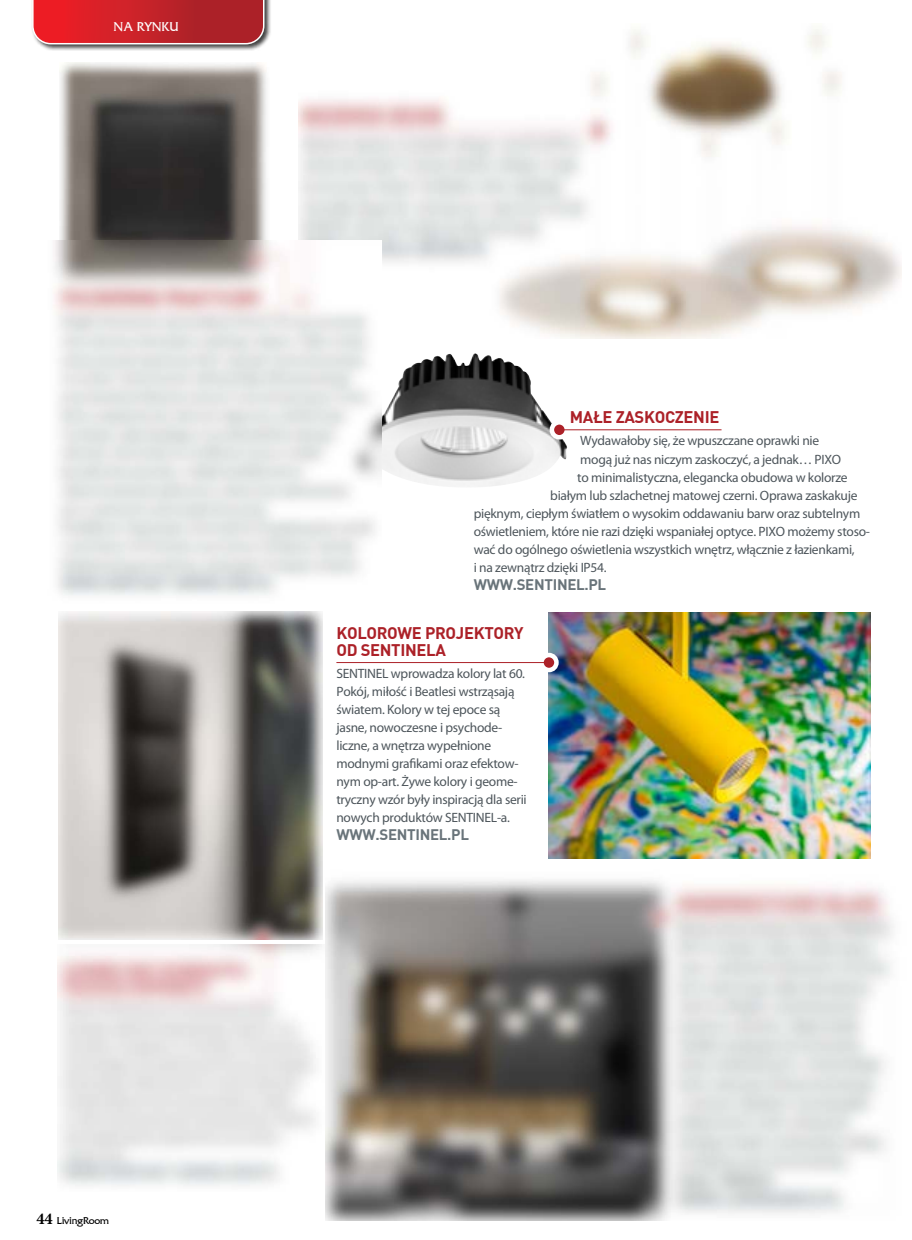
<style>
.page{position:relative;width:912px;height:1240px;background:#fff}
.page>*{position:absolute;margin:0;border:0;box-sizing:border-box;transform-origin:0 0}
.t1{font:700 16.5px/16.5px "DIN Pl";letter-spacing:-.02em;color:#ac2128}
.t2{font:700 15px "DIN Pl";letter-spacing:-.02em;color:#69747a}
.t3{font:13.5px/18px "Myriad Pro";letter-spacing:-.02em;color:#4d555b}
.t4{font:13.5px "France Normal";color:#fff}
.t5{font:10.5px "France Normal";letter-spacing:-.02em;color:#000}
.s1{font-family:"Minion Pro";font-weight:700;font-size:16.5px}
</style>
<div class="page">
<img style="left:381px;top:353px;width:94px;height:130px">
<img style="left:548px;top:612px;width:322px;height:246px">
<svg style="left:551px;top:422px;width:15px;height:15px"></svg>
<div style="left:549px;top:420px;width:20px;height:19px;border:4px solid #fff;border-radius:50%"></div>
<hr style="left:559px;top:429px;width:162px;height:1px;background:#ac2128">
<svg style="left:541px;top:655px;width:15px;height:15px"></svg>
<div style="left:539px;top:652px;width:19px;height:20px;border:4px solid #fff;border-radius:50%"></div>
<hr style="left:336px;top:662px;width:212px;height:1px;background:#ac2128">
<div style="left:31px;top:0;width:240px;height:51px;background:#000;opacity:.75"></div>
<svg style="left:32px;top:0;width:232px;height:44px;background:#c82930"></svg>
<img style="left:59px;top:63px;width:210px;height:178px">
<img style="left:59px;top:611px;width:263px;height:327px">
<img style="left:298px;top:29px;width:603px;height:310px">
<img style="left:54px;top:241px;width:327px;height:355px">
<img style="left:325px;top:880px;width:569px;height:340px">
<p class="t4" style="left:114px;top:18px;width:67px">Na ryn ku</p>
<p class="t5" style="left:36px;top:1214px;width:74px"><span class="s1">44</span> LivingRoom</p>
<p class="t1" style="left:569px;top:408px;width:151px">MAŁE ZASKOCZENIE</p>
<p class="t3" style="left:580px;top:431px;width:240px">Wydawałoby się, że wpuszczane oprawki nie</p>
<p class="t3" style="left:580px;top:449px;width:262px">mogą już nas niczym zaskoczyć, a jednak… PIXO</p>
<p class="t3" style="left:577px;top:467px;width:272px">to minimalistyczna, elegancka obudowa w kolorze</p>
<p class="t3" style="left:550px;top:485px;width:308px">białym lub szlachetnej matowej czerni. Oprawa zaskakuje</p>
<p class="t3" style="left:473px;top:503px;width:388px">pięknym, ciepłym światłem o wysokim oddawaniu barw oraz subtelnym</p>
<p class="t3" style="left:473px;top:521px;width:398px">oświetleniem, które nie razi dzięki wspaniałej optyce. PIXO możemy stoso-</p>
<p class="t3" style="left:473px;top:539px;width:382px">wać do ogólnego oświetlenia wszystkich wnętrz, włącznie z łazienkami,</p>
<p class="t3" style="left:473px;top:557px;width:134px">i na zewnątrz dzięki IP54.</p>
<p class="t2" style="left:473px;top:574px;width:134px">WWW.SENTINEL.PL</p>
<p class="t1" style="left:336px;top:624px;width:189px">KOLOROWE PROJEKTORY<br>OD SENTINELA</p>
<p class="t3" style="left:336px;top:664px;width:192px">SENTINEL wprowadza kolory lat 60.<br>Pokój, miłość i Beatlesi wstrząsają światem. Kolory w tej epoce są jasne, nowoczesne i psychode&shy;liczne, a wnętrza wypełnione modnymi grafikami oraz efektow&shy;nym op-art. Żywe kolory i geome&shy;tryczny wzór były inspiracją dla serii nowych produktów SENTINEL-a.</p>
<p class="t2" style="left:336px;top:824px;width:134px">WWW.SENTINEL.PL</p>
</div>
